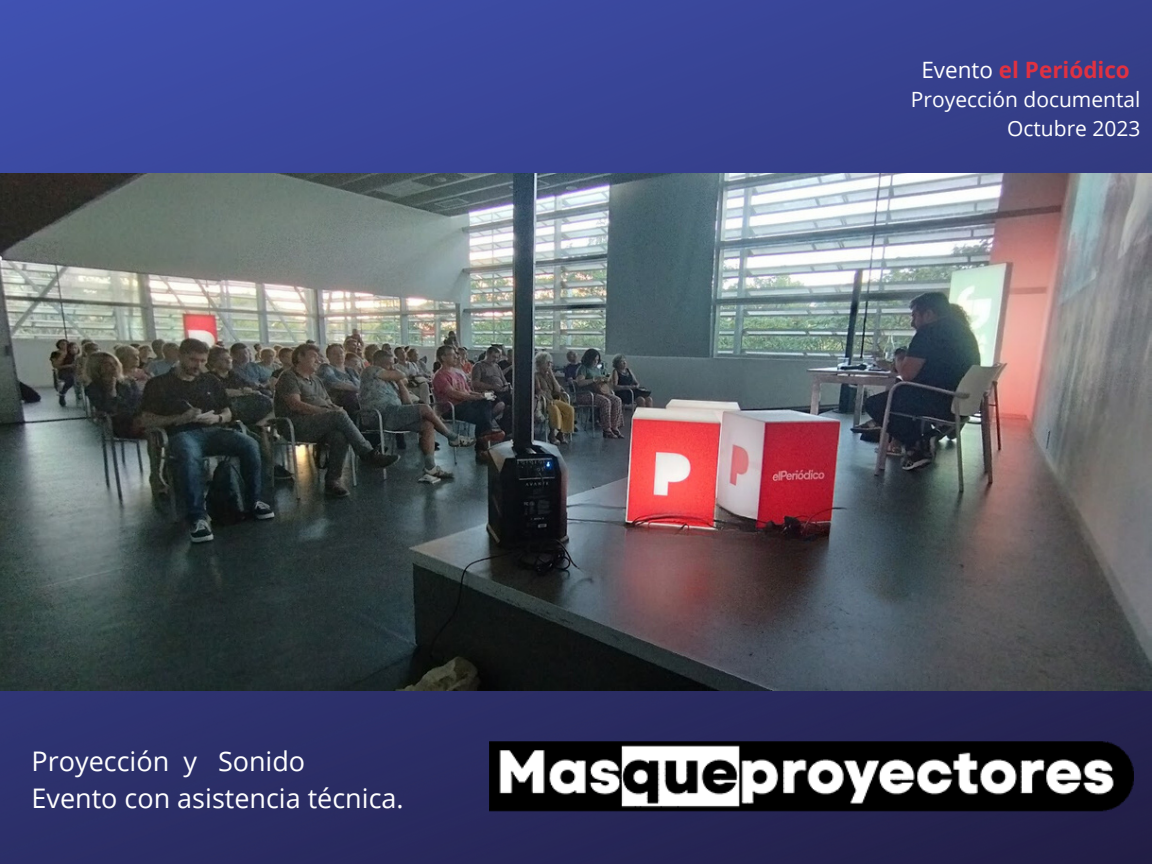
<style>
.page{position:relative;width:1152px;height:864px;background:#fff}
.page>*{position:absolute;margin:0;border:0;box-sizing:border-box;transform-origin:0 0}
.t1{font:27px "Open Sans";color:#fff}
.t2{font:700 22.5px "Open Sans";color:#e03141}
.t3{font:21px "Open Sans";color:#fff}
.s1{font-weight:400;color:#fff}
</style>
<div class="page">
<img style="left:0;top:0;width:1152px;height:864px">
<img style="left:0;top:173px;width:1152px;height:518px">
<img style="left:490px;top:711px;width:643px;height:134px">
<p class="t1" style="left:32px;top:742px;width:275px">Proyección y Sonido</p>
<p class="t1" style="left:32px;top:780px;width:374px">Evento con asistencia técnica.</p>
<p class="t2" style="left:921px;top:54px;width:210px"><span class="s1">Evento</span> el Periódico</p>
<p class="t3" style="left:911px;top:85px;width:231px">Proyección documental</p>
<p class="t3" style="left:1007px;top:114px;width:135px">Octubre 2023</p>
</div>
